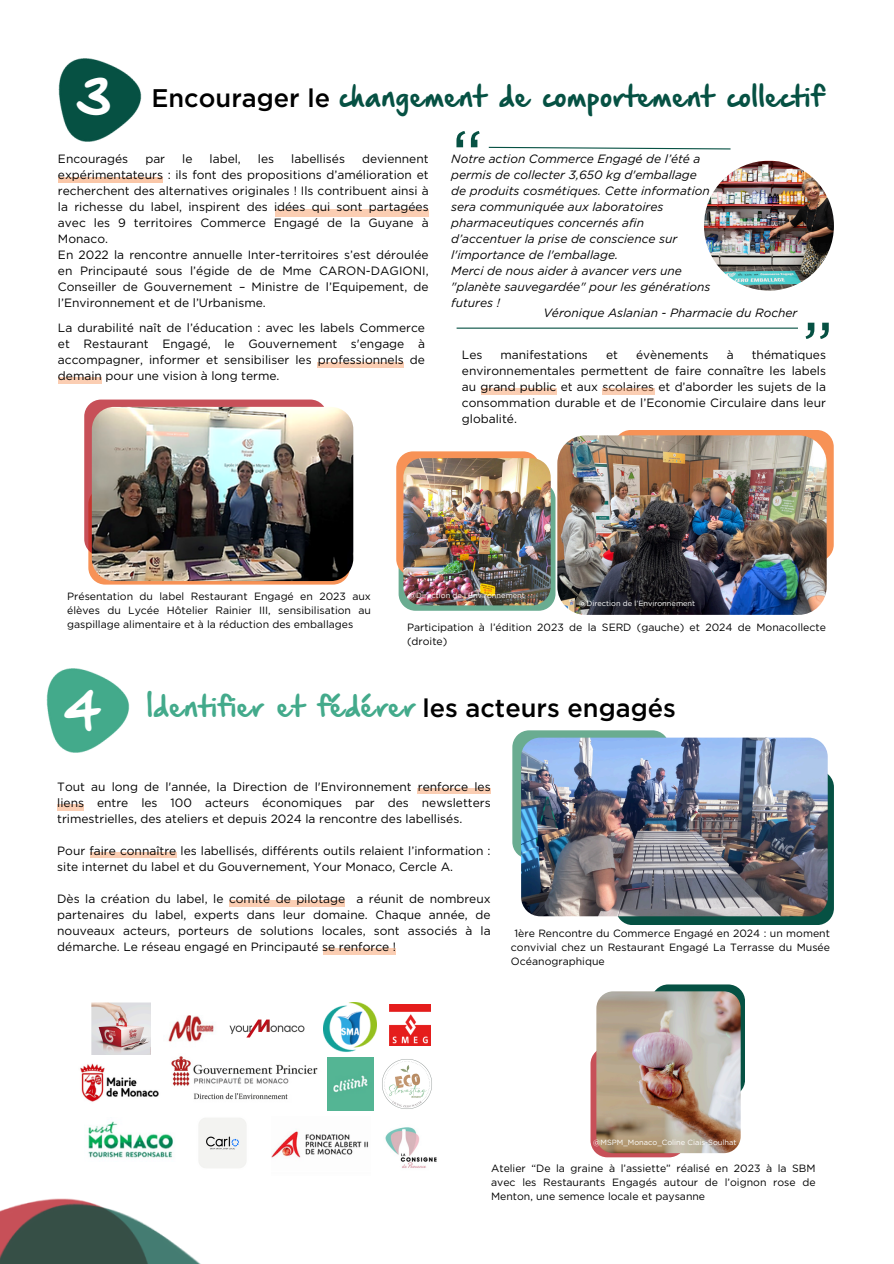
<style>
.page{position:relative;width:894px;height:1264px;background:#fff}
.page>*{position:absolute;margin:0;border:0;box-sizing:border-box;transform-origin:0 0}
.t1{font:72px "Gotham";color:#065143}
.t2{font:44.55px "Hand Of Sean Demo";color:#fff}
.t3{font:25.5px "Hand Of Sean Demo";color:#065143}
.t4{font:25.5px "Hand Of Sean Demo";color:#43aa8b}
.t5{font:12px/16px "Gotham";color:#000;text-align:justify}
.t6{font:italic 12px/16px "Gotham";color:#000}
.t7{font:10.5px/14px "Gotham";color:#000;text-align:justify}
.t8{font:7.5px "Gotham";color:#fff}
.s1{font-family:"Gotham";font-weight:500;color:#000}
</style>
<div class="page">
<img style="left:58px;top:59px;width:83px;height:83px">
<svg style="left:88px;top:551px;width:262px;height:33px"></svg>
<svg style="left:84px;top:399px;width:243px;height:157px;background:#c95960"></svg>
<img style="left:92px;top:407px;width:261px;height:174px;border-radius:22px">
<svg style="left:398px;top:482px;width:157px;height:128px;background:#7aae97"></svg>
<div style="left:613px;top:430px;width:220px;height:131px;background:#f79256;border-radius:17px"></div>
<div style="left:396px;top:451px;width:143px;height:125px;background:#f79256;border-radius:17px"></div>
<img style="left:557px;top:435px;width:269px;height:179px;border-radius:28px">
<img style="left:47px;top:669px;width:82px;height:83px">
<img style="left:199px;top:1118px;width:47px;height:50px">
<img style="left:324px;top:1002px;width:53px;height:50px">
<img style="left:389px;top:1004px;width:41px;height:41px">
<img style="left:382px;top:1059px;width:50px;height:50px">
<img style="left:168px;top:1015px;width:46px;height:27px">
<img style="left:385px;top:1127px;width:52px;height:41px">
<img style="left:229px;top:1019px;width:76px;height:19px">
<img style="left:327px;top:1057px;width:46px;height:53px">
<img style="left:92px;top:1002px;width:58px;height:52px">
<img style="left:80px;top:1063px;width:79px;height:39px">
<img style="left:88px;top:1121px;width:86px;height:37px">
<svg style="left:488px;top:146px;width:243px;height:4px"></svg>
<hr style="left:456px;top:327px;width:341px;height:2px;background:#065143">
<img style="left:703px;top:161px;width:130px;height:130px;border-radius:50%">
<img style="left:403px;top:458px;width:147px;height:147px">
<svg style="left:512px;top:730px;width:321px;height:195px"></svg>
<img style="left:521px;top:737px;width:306px;height:179px">
<div style="left:90px;top:852px;width:86px;height:5px;background:#fbceb3"></div>
<div style="left:417px;top:788px;width:74px;height:6px;background:#fbceb3"></div>
<div style="left:57px;top:804px;width:27px;height:7px;background:#fbceb3"></div>
<div style="left:229px;top:900px;width:115px;height:6px;background:#fbceb3"></div>
<div style="left:323px;top:948px;width:72px;height:6px;background:#fbceb3"></div>
<div style="left:58px;top:177px;width:105px;height:5px;background:#fac7a8"></div>
<div style="left:275px;top:209px;width:153px;height:7px;background:#fbceb3"></div>
<div style="left:480px;top:388px;width:76px;height:7px;background:#fbceb3"></div>
<div style="left:317px;top:362px;width:87px;height:5px;background:#fbceb3"></div>
<div style="left:58px;top:377px;width:44px;height:7px;background:#fbceb3"></div>
<div style="left:651px;top:984px;width:93px;height:112px;background:#065143;border-radius:17px"></div>
<svg style="left:590px;top:1051px;width:95px;height:106px"></svg>
<img style="left:596px;top:991px;width:144px;height:162px;border-radius:17px">
<img style="left:272px;top:1131px;width:97px;height:27px">
<img style="left:0;top:1198px;width:200px;height:65px">
<div style="left:601px;top:388px;width:53px;height:7px;background:#fbceb3"></div>
<img style="left:171px;top:1056px;width:147px;height:44px">
<h3 class="t2" style="left:75px;top:78px;width:37px">3</h3>
<h4 class="t3" style="left:151px;top:85px;width:673px"><span class="s1">Encourager le</span> changement de comportement collectif</h4>
<p class="t6" style="left:451px;top:151px;width:261px">Notre action Commerce Engagé de l’été a permis de collecter 3,650 kg d'emballage de produits cosmétiques. Cette information sera communiquée aux laboratoires pharmaceutiques concernés afin d’accentuer la prise de conscience sur l'importance de l'emballage.<br>Merci de nous aider à avancer vers une "planète sauvegardée" pour les générations</p>
<p class="t6" style="left:451px;top:295px;width:50px">futures !</p>
<p class="t6" style="left:543px;top:305px;width:255px">Véronique Aslanian - Pharmacie du Rocher</p>
<p class="t1" style="left:451px;top:113px;width:34px">“</p>
<p class="t5" style="left:58px;top:151px;width:72px">Encouragés</p>
<p class="t5" style="left:145px;top:151px;width:21px">par</p>
<p class="t5" style="left:182px;top:151px;width:12px">le</p>
<p class="t5" style="left:209px;top:151px;width:33px">label,</p>
<p class="t5" style="left:258px;top:151px;width:18px">les</p>
<p class="t5" style="left:291px;top:151px;width:55px">labellisés</p>
<p class="t5" style="left:58px;top:151px;width:372px;text-align:left;text-indent:304px">deviennent expérimentateurs : ils font des propositions d’amélioration et recherchent des alternatives originales ! Ils contribuent ainsi à la richesse du label, inspirent des idées qui sont partagées avec les 9 territoires Commerce Engagé de la Guyane à Monaco.<br>En 2022 la rencontre annuelle Inter-territoires s’est déroulée en Principauté sous l’égide de de Mme CARON-DAGIONI, Conseiller de Gouvernement – Ministre de l’Equipement, de l’Environnement et de l’Urbanisme.</p>
<p class="t5" style="left:58px;top:320px;width:368px">La durabilité naît de l’éducation : avec les labels Commerce et Restaurant Engagé, le Gouvernement s'engage à accompagner, informer et sensibiliser les professionnels de demain pour une vision à long terme.</p>
<p class="t1" style="left:801px;top:304px;width:34px">”</p>
<h1 class="t5" style="left:462px;top:363px;width:365px">environnementales permettent de faire connaître les labels au grand public et aux scolaires et d’aborder les sujets de la consommation durable et de l’Economie Circulaire dans leur globalité.</h1>
<h1 class="t5" style="left:462px;top:347px;width:22px">Les</h1>
<h1 class="t5" style="left:500px;top:347px;width:89px">manifestations</h1>
<h1 class="t5" style="left:606px;top:347px;width:13px">et</h1>
<h1 class="t5" style="left:636px;top:347px;width:74px">évènements</h1>
<h1 class="t5" style="left:726px;top:347px;width:8px">à</h1>
<h1 class="t5" style="left:751px;top:347px;width:76px">thématiques</h1>
<h2 class="t7" style="left:67px;top:590px;width:305px">Présentation du label Restaurant Engagé en 2023 aux élèves du Lycée Hôtelier Rainier III, sensibilisation au gaspillage alimentaire et à la réduction des emballages</h2>
<p class="t8" style="left:409px;top:592px;width:117px">@Direction de l’Environnement</p>
<p class="t8" style="left:579px;top:600px;width:117px">@Direction de l’Environnement</p>
<h3 class="t7" style="left:407px;top:621px;width:420px">Participation à l’édition 2023 de la SERD (gauche) et 2024 de Monacollecte (droite)</h3>
<p class="t2" style="left:63px;top:693px;width:38px">4</p>
<p class="t4" style="left:147px;top:695px;width:530px">Identifier et fédérer <span class="s1">les acteurs engagés</span></p>
<p class="t5" style="left:57px;top:779px;width:435px">Tout au long de l'année, la Direction de l'Environnement renforce les liens entre les 100 acteurs économiques par des newsletters trimestrielles, des ateliers et depuis 2024 la rencontre des labellisés.</p>
<p class="t5" style="left:57px;top:843px;width:435px">Pour faire connaître les labellisés, différents outils relaient l’information : site internet du label et du Gouvernement, Your Monaco, Cercle A.</p>
<p class="t5" style="left:57px;top:891px;width:435px">Dès la création du label, le comité de pilotage a réunit de nombreux partenaires du label, experts dans leur domaine. Chaque année, de nouveaux acteurs, porteurs de solutions locales, sont associés à la démarche. Le réseau engagé en Principauté se renforce !</p>
<h3 class="t7" style="left:511px;top:927px;width:320px;text-indent:3px">1ère Rencontre du Commerce Engagé en 2024 : un moment convivial chez un Restaurant Engagé La Terrasse du Musée Océanographique</h3>
<p class="t8" style="left:593px;top:1139px;width:145px">@MSPM_Monaco_Coline Ciais-Soulhat</p>
<p class="t7" style="left:491px;top:1162px;width:326px">Atelier “De la graine à l’assiette” réalisé en 2023 à la SBM avec les Restaurants Engagés autour de l’oignon rose de Menton, une semence locale et paysanne</p>
</div>
